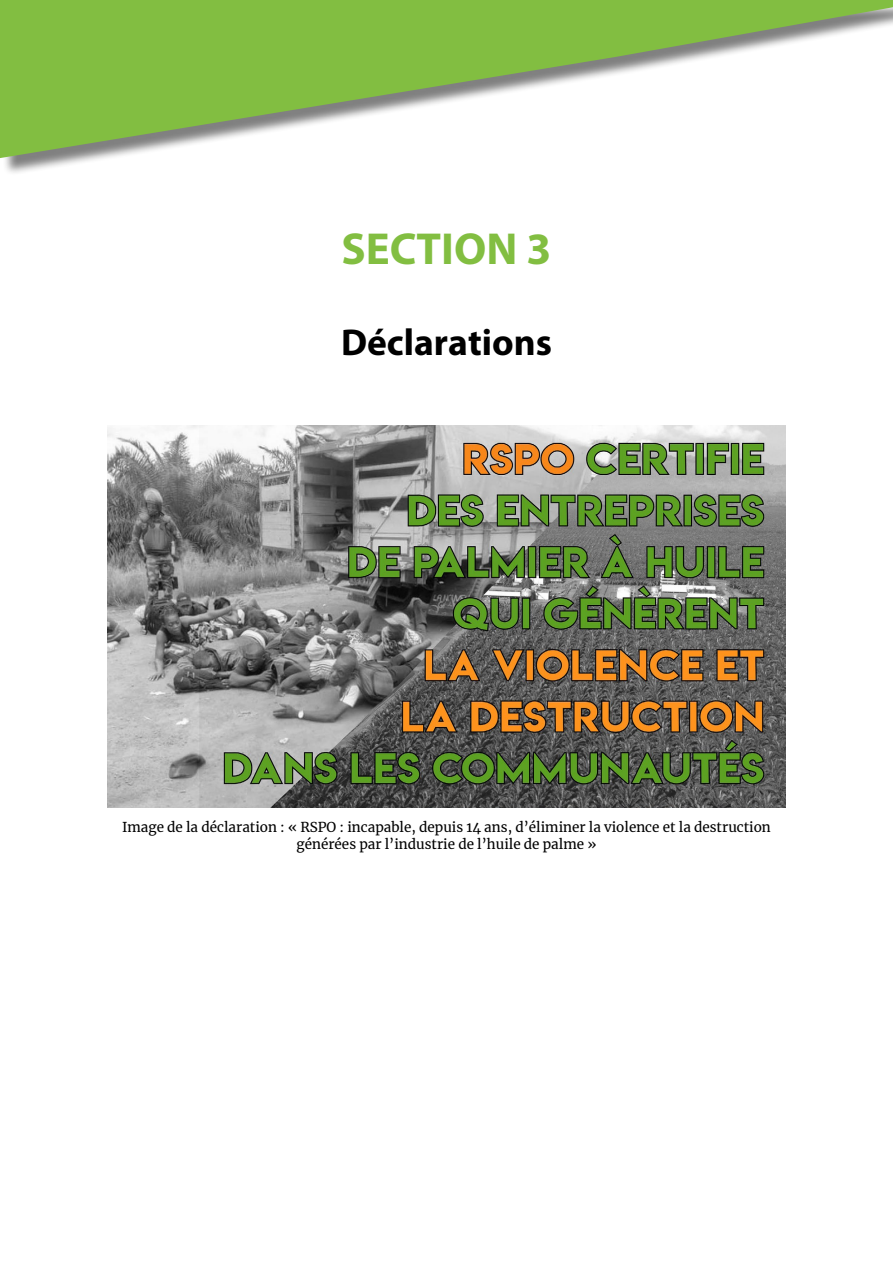
<style>
.page{position:relative;width:893px;height:1263px;background:#fff}
.page>*{position:absolute;margin:0;border:0;box-sizing:border-box;transform-origin:0 0}
.t1{font:700 45px "Myriad Pro";color:#82be41}
.t2{font:700 37.5px "Myriad Pro";color:#000}
.t3{font:13.5px/16.5px "Merriweather";color:#000;text-align:center}
</style>
<div class="page">
<svg style="left:0;top:0;width:893px;height:158px;fill:#82be41"></svg>
<img style="left:107px;top:425px;width:679px;height:383px">
<h1 class="t1" style="left:341px;top:223px;width:211px">SECTION 3</h1>
<h2 class="t2" style="left:341px;top:321px;width:212px">Déclarations</h2>
<p class="t3" style="left:122px;top:818px;width:650px">Image de la déclaration : « RSPO : incapable, depuis 14 ans, d’éliminer la violence et la destruction générées par l’industrie de l’huile de palme »</p>
</div>
